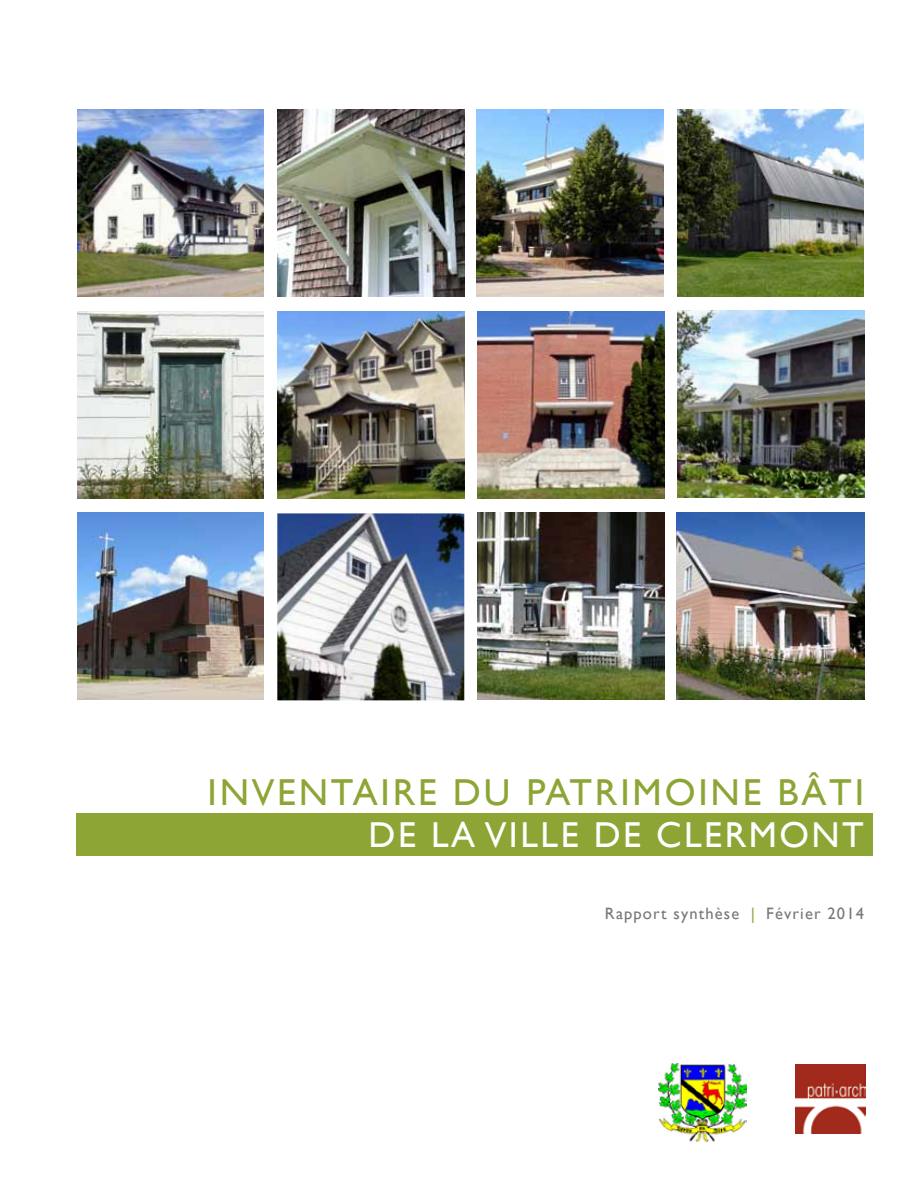
<style>
.page{position:relative;width:918px;height:1188px;background:#fff}
.page>*{position:absolute;margin:0;border:0;box-sizing:border-box;transform-origin:0 0}
.t1{font:37.5px "Gill Sans";letter-spacing:.075em;color:#8da535}
.t2{font:36px "Gill Sans";letter-spacing:.07em;color:#fff}
.t3{font:16.5px "Gill Sans";letter-spacing:.07em;color:#77787b}
.s1{color:#8da535}
</style>
<div class="page">
<img style="left:795px;top:1065px;width:71px;height:69px">
<div style="left:76px;top:813px;width:797px;height:42px;background:#8da535"></div>
<img style="left:677px;top:512px;width:187px;height:187px">
<img style="left:677px;top:109px;width:187px;height:187px">
<img style="left:277px;top:311px;width:187px;height:187px">
<img style="left:77px;top:109px;width:186px;height:187px">
<img style="left:477px;top:311px;width:187px;height:187px">
<img style="left:277px;top:109px;width:187px;height:187px">
<img style="left:77px;top:512px;width:186px;height:187px">
<img style="left:477px;top:512px;width:187px;height:187px">
<img style="left:77px;top:311px;width:186px;height:187px">
<img style="left:677px;top:311px;width:187px;height:187px">
<img style="left:277px;top:513px;width:187px;height:187px">
<img style="left:477px;top:109px;width:187px;height:187px">
<img style="left:659px;top:1064px;width:87px;height:78px">
<h1 class="t1" style="left:208px;top:770px;width:652px">INVENTAIRE DU PATRI MOINE BÂTI</h1>
<h2 class="t2" style="left:369px;top:814px;width:497px">DE LA VILLE DE CLERMONT</h2>
<p class="t3" style="left:605px;top:903px;width:261px">RAPPORT SYNTHÈSE <span class="s1">|</span> FÉVRIER 2014</p>
</div>
